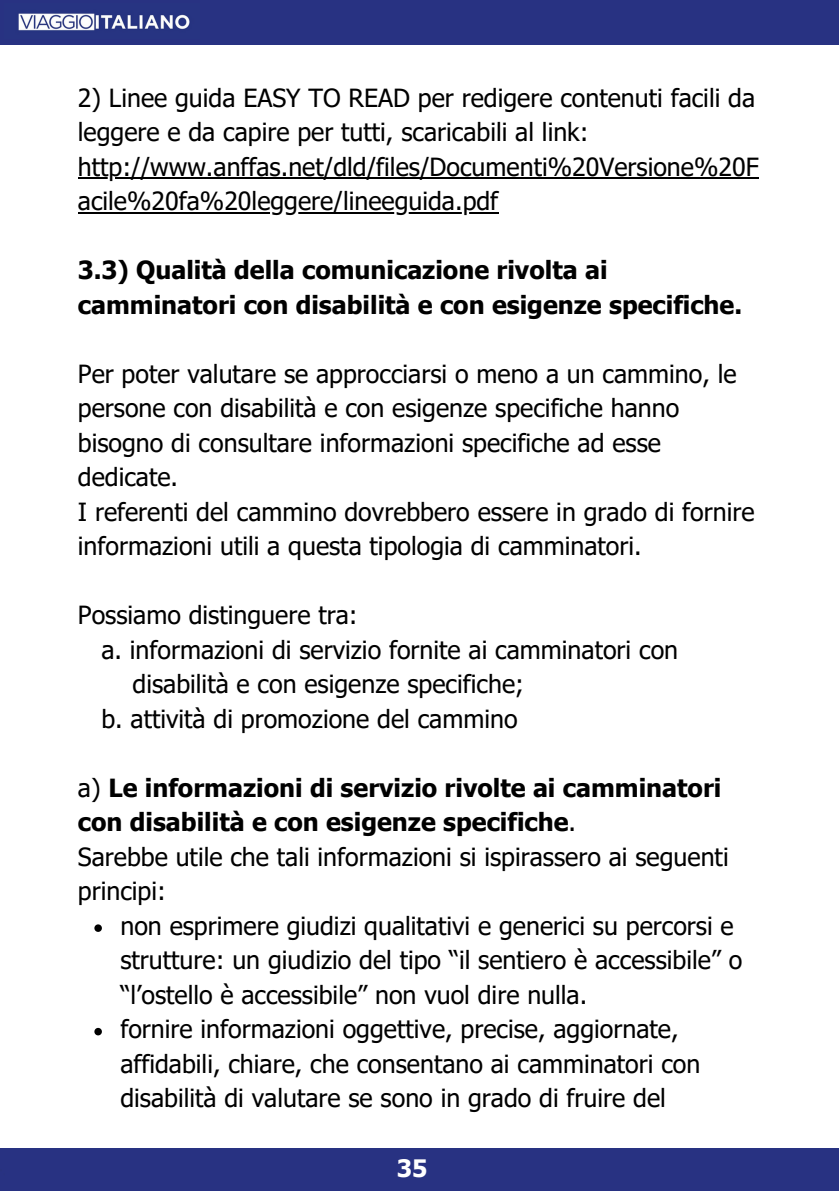
<style>
.page{position:relative;width:839px;height:1191px;background:#fff}
.page>*{position:absolute;margin:0;border:0;box-sizing:border-box;transform-origin:0 0}
.t1{font:25px/34.4px "Tahoma";color:#000}
.t2{font:700 25px/34.4px "Tahoma";color:#000}
.t3{font:700 24px "Tahoma";color:#fff}
.s1{font-weight:400}
</style>
<div class="page">
<hr style="left:0;top:42px;width:838px;height:3px;background:#283282">
<div style="left:0;top:1148px;width:838px;height:42px;background:#283282"></div>
<hr style="left:78px;top:177px;width:680px;height:2px;background:#000">
<hr style="left:78px;top:212px;width:420px;height:1px;background:#000">
<svg style="left:94px;top:924px;width:8px;height:8px"></svg>
<svg style="left:94px;top:1028px;width:8px;height:7px"></svg>
<div style="left:0;top:0;width:838px;height:42px;background:#283282"></div>
<img style="left:5px;top:4px;width:195px;height:34px">
<p class="t1" style="left:78px;top:80px;width:678px">2) Linee guida EASY TO READ per redigere contenuti facili da leggere e da capire per tutti, scaricabili al link:</p>
<p class="t1" style="left:78px;top:149px;width:682px">http://www.anffas.net/dld/files/Documenti%20Versione%20F</p>
<p class="t1" style="left:78px;top:183px;width:422px">acile%20fa%20leggere/lineeguida.pdf</p>
<p class="t2" style="left:78px;top:252px;width:531px">3.3) Qualità della comunicazione rivolta ai</p>
<h1 class="t2" style="left:78px;top:287px;width:665px">camminatori con disabilità e con esigenze specifiche.</h1>
<h1 class="t1" style="left:78px;top:356px;width:660px">Per poter valutare se approcciarsi o meno a un cammino, le</h1>
<p class="t1" style="left:78px;top:390px;width:678px">persone con disabilità e con esigenze specifiche hanno bisogno di consultare informazioni specifiche ad esse dedicate.<br>I referenti del cammino dovrebbero essere in grado di fornire</p>
<p class="t1" style="left:78px;top:528px;width:565px">informazioni utili a questa tipologia di camminatori.</p>
<p class="t1" style="left:78px;top:597px;width:281px">Possiamo distinguere tra:</p>
<p class="t1" style="left:101px;top:632px;width:578px">a. informazioni di servizio fornite ai camminatori con</p>
<p class="t1" style="left:133px;top:666px;width:393px">disabilità e con esigenze specifiche;</p>
<p class="t1" style="left:101px;top:701px;width:417px">b. attività di promozione del cammino</p>
<p class="t2" style="left:78px;top:770px;width:645px"><span class="s1">a)</span> Le informazioni di servizio rivolte ai camminatori con disabilità e con esigenze specifiche<span class="s1">.</span></p>
<p class="t1" style="left:78px;top:839px;width:652px">Sarebbe utile che tali informazioni si ispirassero ai seguenti principi:</p>
<p class="t1" style="left:120px;top:908px;width:623px">non esprimere giudizi qualitativi e generici su percorsi e strutture: un giudizio del tipo “il sentiero è accessibile” o “l’ostello è accessibile” non vuol dire nulla.</p>
<p class="t1" style="left:120px;top:1011px;width:581px">fornire informazioni oggettive, precise, aggiornate, affidabili, chiare, che consentano ai camminatori con disabilità di valutare se sono in grado di fruire del</p>
<p class="t3" style="left:397px;top:1153px;width:32px">35</p>
</div>
